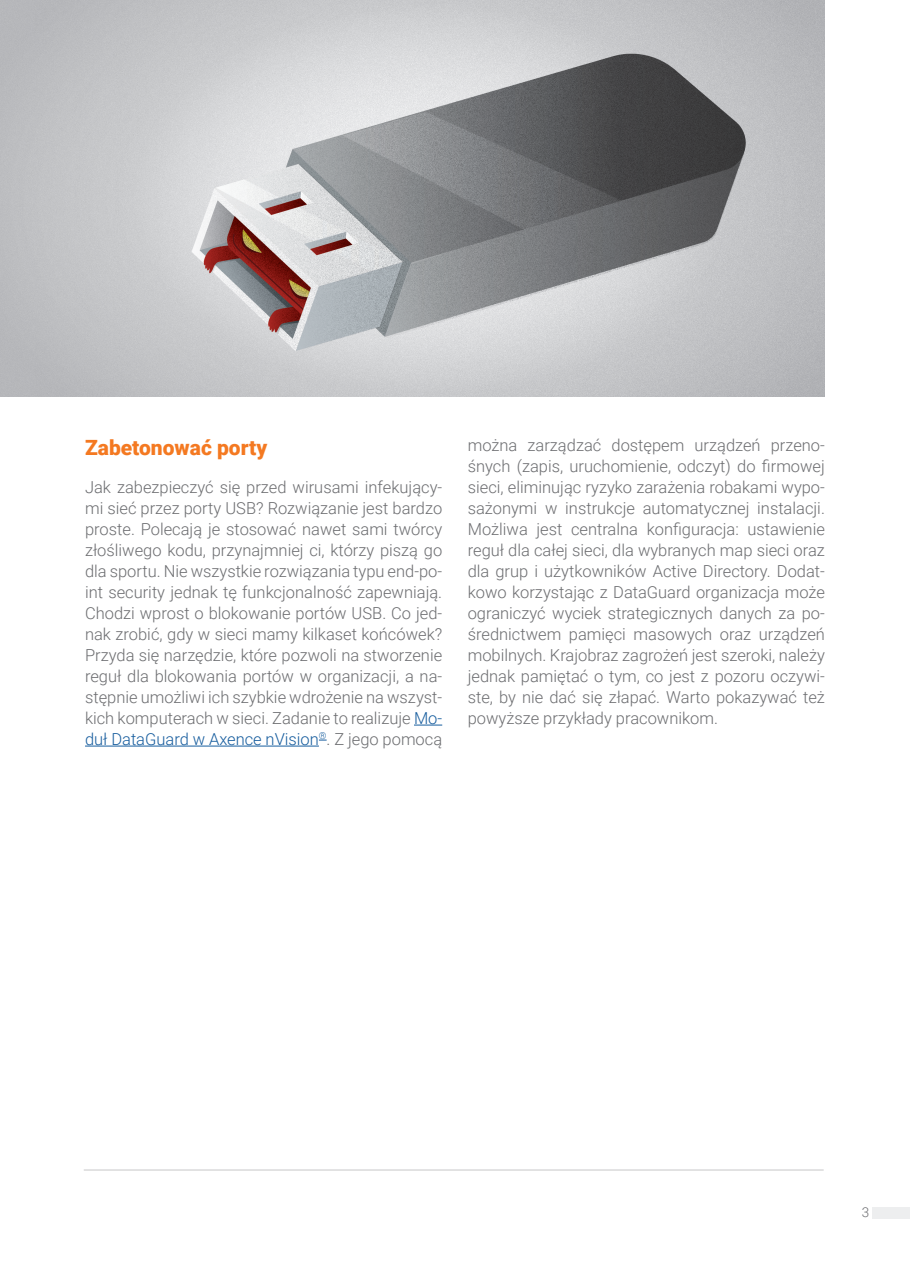
<style>
.page{position:relative;width:910px;height:1280px;background:#fff}
.page>*{position:absolute;margin:0;border:0;box-sizing:border-box;transform-origin:0 0}
.t1{font:900 21px "Roboto";color:#f47921}
.t2{font:300 16.5px/21px "Roboto";color:#6c6d70;text-align:justify}
.t3{font:300 13.5px "Roboto";color:#6c6d70}
.s1{color:#175d9e}
</style>
<div class="page">
<svg style="left:414px;top:725px;width:28px;height:1px"></svg>
<hr style="left:85px;top:746px;width:234px;height:1px;background:#175d9e">
<img style="left:0;top:0;width:825px;height:397px">
<hr style="left:84px;top:1170px;width:740px;height:1px;background:#6c6d70">
<div style="left:872px;top:1206px;width:38px;height:12px;background:#edeeef"></div>
<p class="t1" style="left:85px;top:433px;width:184px">Zabetonować porty</p>
<p class="t2" style="left:85px;top:476px;width:359px">Jak zabezpieczyć się przed wirusami infekujący&shy;mi sieć przez porty USB? Rozwiązanie jest bardzo proste. Polecają je stosować nawet sami twórcy złośliwego kodu, przynajmniej ci, którzy piszą go dla sportu. Nie wszystkie rozwiązania typu end-po&shy;int security jednak tę funkcjonalność zapewniają.<br>Chodzi wprost o blokowanie portów USB. Co jed&shy;nak zrobić, gdy w sieci mamy kilkaset końcówek?<br>Przyda się narzędzie, które pozwoli na stworzenie reguł dla blokowania portów w organizacji, a na&shy;stępnie umożliwi ich szybkie wdrożenie na wszyst&shy;kich komputerach w sieci. Zadanie to realizuje <span class="s1">Mo&shy;duł DataGuard w Axence nVision</span><sup>®</sup>. Z jego pomocą</p>
<p class="t2" style="left:468px;top:434px;width:359px">można zarządzać dostępem urządzeń przeno&shy;śnych (zapis, uruchomienie, odczyt) do firmowej sieci, eliminując ryzyko zarażenia robakami wypo&shy;sażonymi w instrukcje automatycznej instalacji.<br>Możliwa jest centralna konfiguracja: ustawienie reguł dla całej sieci, dla wybranych map sieci oraz dla grup i użytkowników Active Directory. Dodat&shy;kowo korzystając z DataGuard organizacja może ograniczyć wyciek strategicznych danych za po&shy;średnictwem pamięci masowych oraz urządzeń mobilnych. Krajobraz zagrożeń jest szeroki, należy jednak pamiętać o tym, co jest z pozoru oczywi&shy;ste, by nie dać się złapać. Warto pokazywać też powyższe przykłady pracownikom.</p>
<p class="t3" style="left:862px;top:1202px;width:9px">3</p>
</div>
